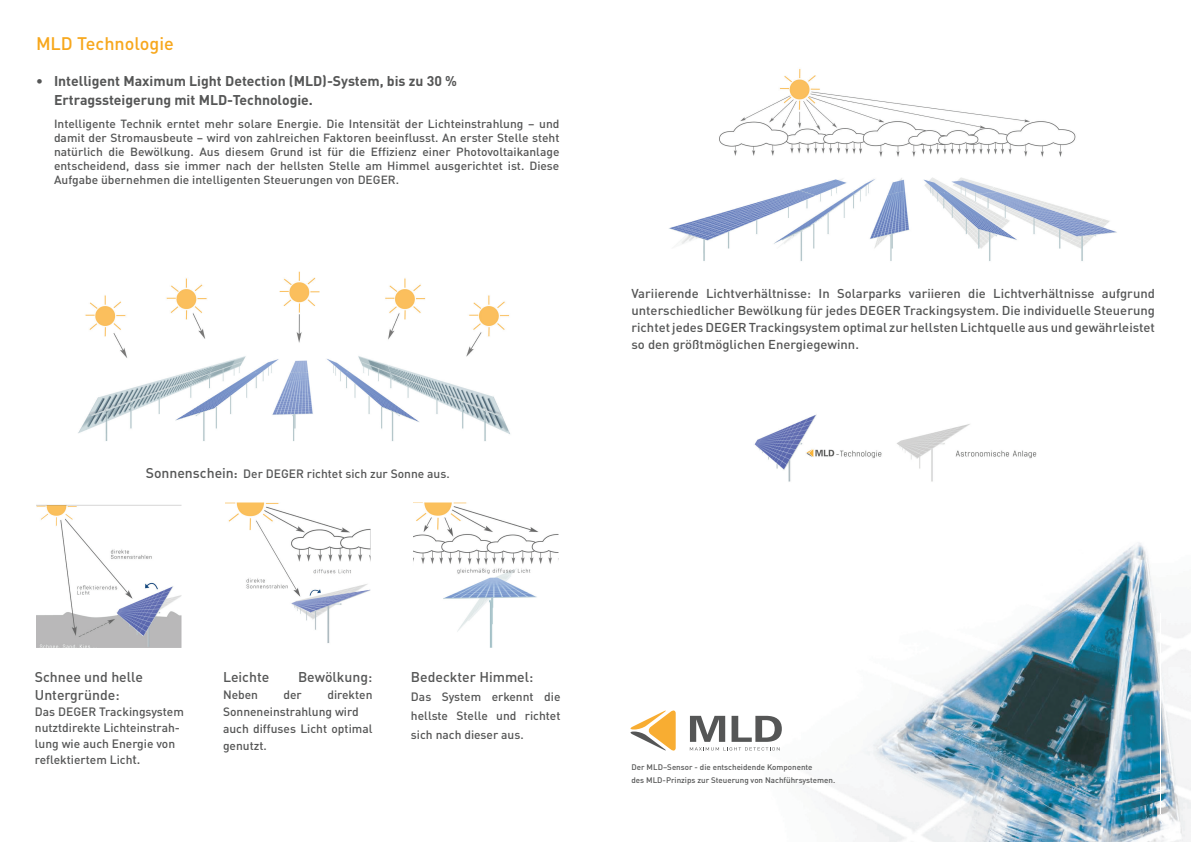
<style>
.page{position:relative;width:1191px;height:842px;background:#fff}
.page>*{position:absolute;margin:0;border:0;box-sizing:border-box;transform-origin:0 0}
.t1{font:500 18px "DIN Pro";color:#f7a71c}
.t2{font:700 14px/19px "DIN Pro";color:#555656}
.t3{font:500 14px/18px "DIN Pro";color:#555656}
.t4{font:500 12.7px/17px "DIN Pro";color:#555656;text-align:justify}
.t5{font:500 12px/16px "DIN Pro";color:#555656}
.t6{font:500 11.8px/14px "DIN Pro";color:#555656;text-align:justify}
.t7{font:500 8px/13px "DIN Pro";color:#555656}
.s1{font-size:14px}
.s2{font-weight:700}
.s3{font-size:13px}
</style>
<div class="page">
<img style="left:1161px;top:619px;width:30px;height:223px">
<img style="left:1043px;top:542px;width:114px;height:70px">
<img style="left:675px;top:612px;width:484px;height:202px">
<img style="left:843px;top:814px;width:318px;height:28px">
<img style="left:37px;top:504px;width:143px;height:143px">
<div style="left:34px;top:500px;width:149px;height:150px;border:2px solid #fff"></div>
<img style="left:226px;top:503px;width:143px;height:140px">
<img style="left:414px;top:503px;width:143px;height:144px">
<svg style="left:630px;top:710px;width:45px;height:41px"></svg>
<svg style="left:690px;top:716px;width:92px;height:34px"></svg>
<img style="left:78px;top:271px;width:432px;height:170px">
<img style="left:657px;top:56px;width:466px;height:213px">
<img style="left:754px;top:414px;width:283px;height:68px">
<h1 class="t1" style="left:36px;top:29px;width:139px">MLD Technologie</h1>
<p class="t2" style="left:54px;top:69px;width:404px;text-indent:-18px">• Intelligent Maximum Light Detection (MLD)-System, bis zu 30 %<br>Ertragssteigerung mit MLD-Technologie.</p>
<p class="t6" style="left:54px;top:115px;width:507px">Intelligente Technik erntet mehr solare Energie. Die Intensität der Lichteinstrahlung – und damit der Stromausbeute – wird von zahlreichen Faktoren beeinflusst. An erster Stelle steht natürlich die Bewölkung. Aus diesem Grund ist für die Effizienz einer Photovoltaikanlage entscheidend, dass sie immer nach der hellsten Stelle am Himmel ausgerichtet ist. Diese Aufgabe übernehmen die intelligenten Steuerungen von DEGER.</p>
<p class="t5" style="left:146px;top:464px;width:305px"><span class="s1">Sonnenschein</span><span class="s2">:</span> Der DEGER richtet sich zur Sonne aus.</p>
<p class="t4" style="left:631px;top:283px;width:525px">Variierende Lichtverhältnisse: In Solarparks variieren die Lichtverhältnisse aufgrund unterschiedlicher Bewölkung für jedes DEGER Trackingsystem. Die individuelle Steuerung richtet jedes DEGER Trackingsystem optimal zur hellsten Lichtquelle aus und gewährleistet so den größtmöglichen Energiegewinn.</p>
<p class="t3" style="left:35px;top:666px;width:110px">Schnee und helle<br>Untergründe:</p>
<p class="t5" style="left:35px;top:702px;width:150px">Das DEGER Trackingsystem nutztdirekte Lichteinstrah&shy;lung wie auch Energie von reflektiertem Lich<span class="s3">t.</span></p>
<p class="t3" style="left:223px;top:666px;width:48px">Leichte</p>
<p class="t3" style="left:298px;top:666px;width:76px">Bewölkung:</p>
<p class="t5" style="left:223px;top:685px;width:37px">Neben</p>
<p class="t5" style="left:283px;top:685px;width:20px">der</p>
<p class="t5" style="left:223px;top:685px;width:151px;line-height:17px;text-indent:104px">direkten<br>Sonneneinstrahlung wird auch diffuses Licht optimal genutzt.</p>
<p class="t3" style="left:411px;top:666px;width:124px">Bedeckter Himmel:</p>
<p class="t5" style="left:411px;top:686px;width:151px;line-height:19px;text-align:justify">Das System erkennt die hellste Stelle und richtet sich nach dieser aus.</p>
<p class="t7" style="left:631px;top:760px;width:205px">Der MLD–Sensor - die entscheidende Komponente<br>des MLD-Prinzips zur Steuerung von Nachführsystemen.</p>
</div>
